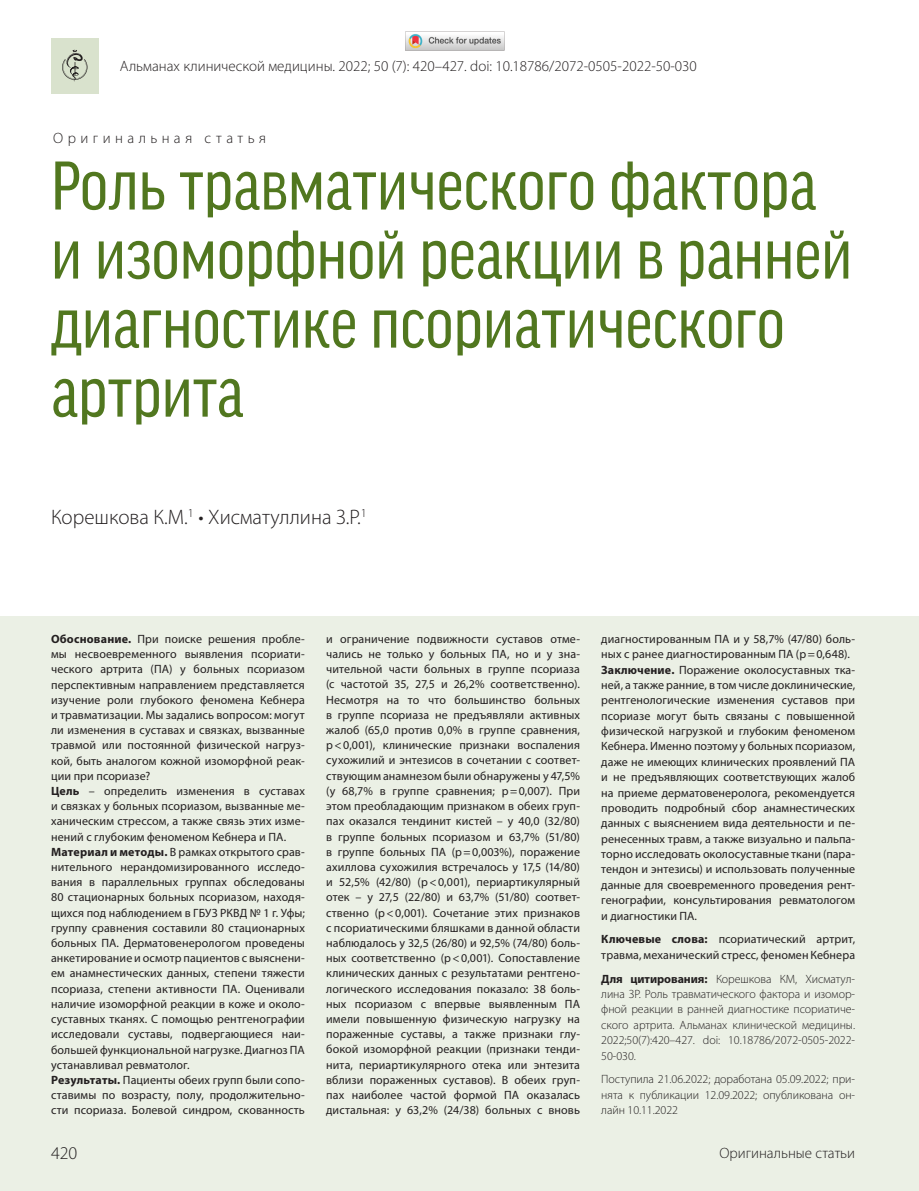
<style>
.page{position:relative;width:919px;height:1191px;background:#fff}
.page>*{position:absolute;margin:0;border:0;box-sizing:border-box;transform-origin:0 0}
.t1{font:condensed 73.5px/69px "Good Headline Pro";color:#51771f}
.t2{font:300 21px "Myriad Pro";color:#231f20}
.t3{font:300 18px "Myriad Pro";color:#231f20}
.t4{font:300 15px "Myriad Pro";color:#231f20}
.t5{font:300 15px "Myriad Pro";letter-spacing:.295em;color:#231f20}
.t6{font:12px/15.1px "Myriad Pro";letter-spacing:.005em;color:#231f20}
.t7{font:300 12px/15.3px "Myriad Pro";letter-spacing:-.005em;color:#231f20;text-align:justify}
.s1{font-weight:700}
</style>
<div class="page">
<div style="left:0;top:616px;width:918px;height:575px;background:#ebf0e5"></div>
<div style="left:51px;top:38px;width:48px;height:55px;background:#d9e2cd"></div>
<svg style="left:62px;top:50px;width:25px;height:32px"></svg>
<img style="left:405px;top:31px;width:99px;height:20px">
<p class="t4" style="left:120px;top:57px;width:578px">Альманах клинической медицины. 2022; 50 (7): 420–427. doi: 10.18786/2072-0505-2022-50-030</p>
<p class="t5" style="left:53px;top:129px;width:214px">Оригинальная статья</p>
<h1 class="t1" style="left:51px;top:151px;width:802px">Роль травматического фактора и изоморфной реакции в ранней диагностике псориатического артрита</h1>
<h2 class="t2" style="left:51px;top:504px;width:317px">Корешкова К.М.<sup>1</sup> • Хисматуллина З.Р.<sup>1</sup></h2>
<p class="t6" style="left:51px;top:631px;width:255px"><span class="s1">Обоснование.</span> При поиске решения пробле&shy;мы несвоевременного выявления псориати&shy;ческого артрита (ПА) у больных псориазом перспективным направлением представляется изучение роли глубокого феномена Кебнера и травматизации. Мы задались вопросом: могут ли изменения в суставах и связках, вызванные травмой или постоянной физической нагруз&shy;кой, быть аналогом кожной изоморфной реак&shy;ции при псориазе?<br><span class="s1">Цель</span> – определить изменения в суставах и связках у больных псориазом, вызванные ме&shy;ханическим стрессом, а также связь этих изме&shy;нений с глубоким феноменом Кебнера и ПА.<br><span class="s1">Материал и методы.</span> В рамках открытого срав&shy;нительного нерандомизированного исследо&shy;вания в параллельных группах обследованы 80 стационарных больных псориазом, находя&shy;щихся под наблюдением в ГБУЗ РКВД № 1 г. Уфы; группу сравнения составили 80 стационарных больных ПА. Дерматовенерологом проведены анкетирование и осмотр пациентов с выяснени&shy;ем анамнестических данных, степени тяжести псориаза, степени активности ПА. Оценивали наличие изоморфной реакции в коже и около&shy;суставных тканях. С помощью рентгенографии исследовали суставы, подвергающиеся наи&shy;большей функциональной нагрузке. Диагноз ПА устанавливал ревматолог.<br><span class="s1">Результаты.</span> Пациенты обеих групп были сопо&shy;ставимы по возрасту, полу, продолжительно&shy;сти псориаза. Болевой синдром, скованность</p>
<p class="t6" style="left:326px;top:631px;width:255px;text-align:justify">и ограничение подвижности суставов отме&shy;чались не только у больных ПА, но и у зна&shy;чительной части больных в группе псориаза (с частотой 35, 27,5 и 26,2% соответственно).<br>Несмотря на то что большинство больных в группе псориаза не предъявляли активных жалоб (65,0 против 0,0% в группе сравнения, р&lt;0,001), клинические признаки воспаления сухожилий и энтезисов в сочетании с соответ&shy;ствующим анамнезом были обнаружены у 47,5% (у 68,7% в группе сравнения; р=0,007). При этом преобладающим признаком в обеих груп&shy;пах оказался тендинит кистей – у 40,0 (32/80) в группе больных псориазом и 63,7% (51/80) в группе больных ПА (р=0,003%), поражение ахиллова сухожилия встречалось у 17,5 (14/80) и 52,5% (42/80) (р&lt;0,001), периартикулярный отек – у 27,5 (22/80) и 63,7% (51/80) соответ&shy;ственно (р&lt;0,001). Сочетание этих признаков с псориатическими бляшками в данной области наблюдалось у 32,5 (26/80) и 92,5% (74/80) боль&shy;ных соответственно (р&lt;0,001). Сопоставление клинических данных с результатами рентгено&shy;логического исследования показало: 38 боль&shy;ных псориазом с впервые выявленным ПА имели повышенную физическую нагрузку на пораженные суставы, а также признаки глу&shy;бокой изоморфной реакции (признаки тенди&shy;нита, периартикулярного отека или энтезита вблизи пораженных суставов). В обеих груп&shy;пах наиболее частой формой ПА оказалась дистальная: у 63,2% (24/38) больных с вновь</p>
<p class="t6" style="left:601px;top:631px;width:255px">диагностированным ПА и у 58,7% (47/80) боль&shy;ных с ранее диагностированным ПА (р=0,648).<br><span class="s1">Заключение.</span> Поражение околосуставных тка&shy;ней, а также ранние, в том числе доклинические, рентгенологические изменения суставов при псориазе могут быть связаны с повышенной физической нагрузкой и глубоким феноменом Кебнера. Именно поэтому у больных псориазом, даже не имеющих клинических проявлений ПА и не предъявляющих соответствующих жалоб на приеме дерматовенеролога, рекомендуется проводить подробный сбор анамнестических данных с выяснением вида деятельности и пе&shy;ренесенных травм, а также визуально и пальпа&shy;торно исследовать околосуставные ткани (пара&shy;тендон и энтезисы) и использовать полученные данные для своевременного проведения рент&shy;генографии, консультирования ревматологом и диагностики ПА.</p>
<p class="t6" style="left:601px;top:931px;width:255px"><span class="s1">Ключевые слова:</span> псориатический артрит, травма, механический стресс, феномен Кебнера</p>
<p class="t7" style="left:601px;top:971px;width:255px"><span class="s1">Для цитирования:</span> Корешкова КМ, Хисматул&shy;лина ЗР. Роль травматического фактора и изомор&shy;фной реакции в ранней диагностике псориатиче&shy;ского артрита. Альманах клинической медицины.<br>2022;50(7):420–427. doi: 10.18786/2072-0505-2022- 50-030.</p>
<p class="t7" style="left:601px;top:1071px;width:255px">Поступила 21.06.2022; доработана 05.09.2022; при&shy;нята к публикации 12.09.2022; опубликована он&shy;лайн 10.11.2022</p>
<h3 class="t3" style="left:51px;top:1142px;width:28px">420</h3>
<p class="t4" style="left:719px;top:1144px;width:137px">Оригинальные статьи</p>
</div>
